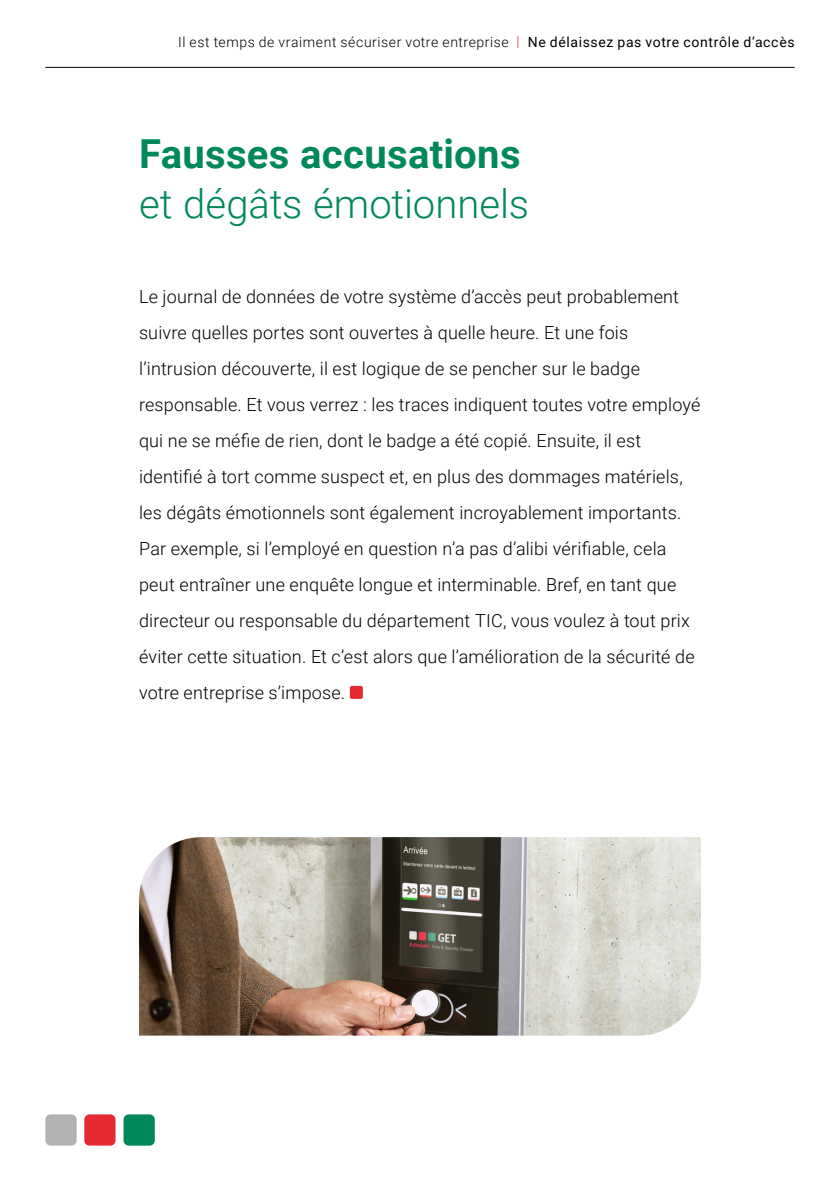
<style>
.page{position:relative;width:840px;height:1191px;background:#fff}
.page>*{position:absolute;margin:0;border:0;box-sizing:border-box;transform-origin:0 0}
.t1{font:300 40px "Roboto";color:#00885b}
.t2{font:700 40px "Roboto";letter-spacing:.005em;color:#00885b}
.t3{font:300 18px/36px "Roboto";letter-spacing:.01em;color:#000}
.t4{font:300 14px "Roboto";letter-spacing:.04em;color:#000}
.s1{color:#e62a32}
.s2{font-weight:400}
</style>
<div class="page">
<hr style="left:45px;top:67px;width:749px;height:1px;background:#000">
<div style="left:123px;top:1114px;width:32px;height:31px;background:#00885b;border-radius:5px"></div>
<div style="left:84px;top:1114px;width:31px;height:31px;background:#e62a32;border-radius:5px"></div>
<div style="left:45px;top:1114px;width:32px;height:31px;background:#b3b2b2;border-radius:5px"></div>
<div style="left:349px;top:686px;width:13px;height:13px;background:#e62a32;border-radius:2px"></div>
<img style="left:139px;top:837px;width:561px;height:198px">
<p class="t4" style="left:178px;top:32px;width:617px">Il est temps de vraiment sécuriser votre entreprise <span class="s1">|</span> <span class="s2">Ne délaissez pas votre contrôle d’accès</span></p>
<h1 class="t2" style="left:139px;top:126px;width:383px">Fausses accusations</h1>
<h1 class="t1" style="left:139px;top:176px;width:391px">et dégâts émotionnels</h1>
<p class="t3" style="left:139px;top:278px;width:562px">Le journal de données de votre système d’accès peut probablement suivre quelles portes sont ouvertes à quelle heure. Et une fois l’intrusion découverte, il est logique de se pencher sur le badge responsable. Et vous verrez : les traces indiquent toutes votre employé qui ne se méfie de rien, dont le badge a été copié. Ensuite, il est identifié à tort comme suspect et, en plus des dommages matériels, les dégâts émotionnels sont également incroyablement importants.<br>Par exemple, si l’employé en question n’a pas d’alibi vérifiable, cela peut entraîner une enquête longue et interminable. Bref, en tant que directeur ou responsable du département TIC, vous voulez à tout prix éviter cette situation. Et c’est alors que l’amélioration de la sécurité de votre entreprise s’impose.</p>
</div>
